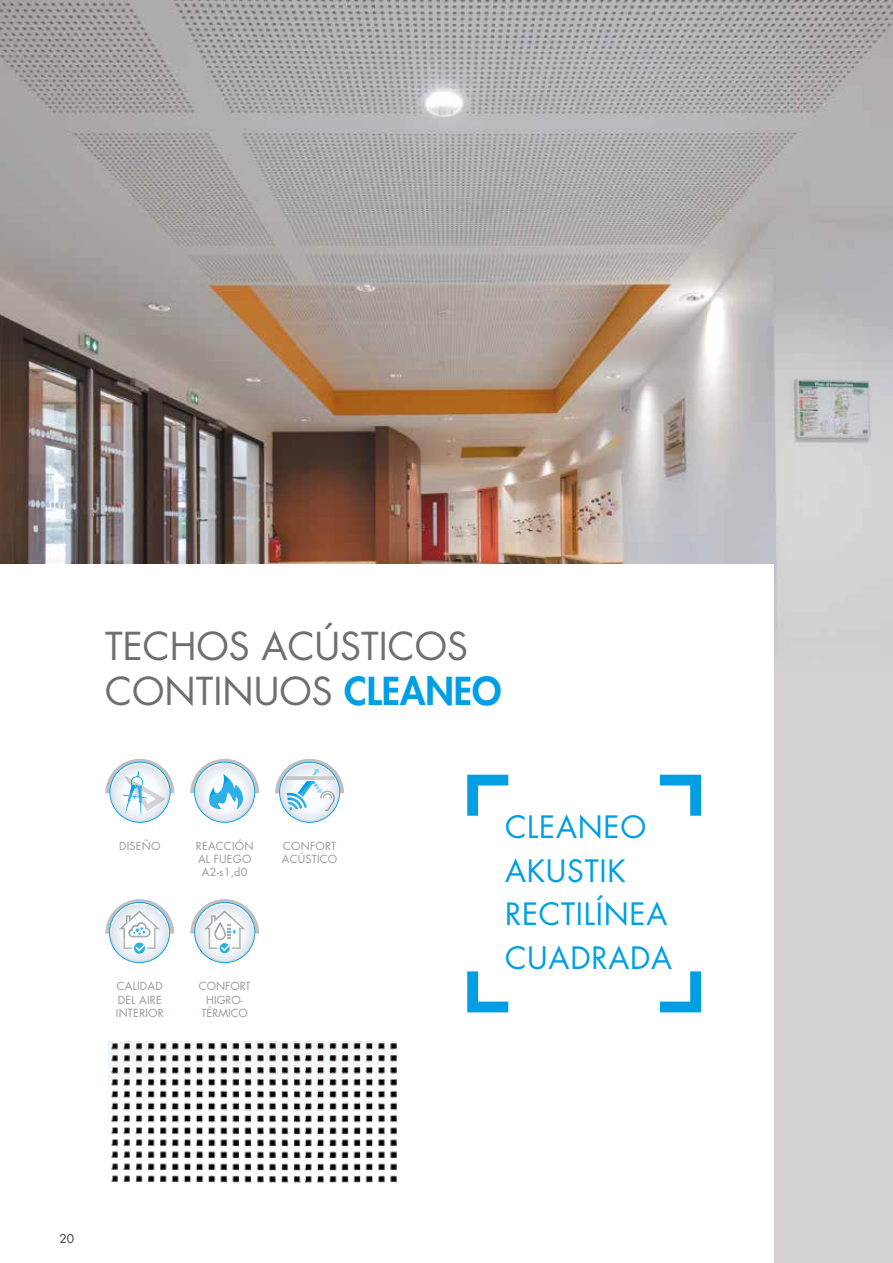
<style>
.page{position:relative;width:893px;height:1263px;background:#fff}
.page>*{position:absolute;margin:0;border:0;box-sizing:border-box;transform-origin:0 0}
.t1{font:37.5px/45px "Futura Std";color:#706f6f}
.t2{font:30px/43.5px "Futura Std";letter-spacing:.025em;color:#009fe3}
.t3{font:12px "Futura Std";color:#3c3c3b}
.t4{font:10.95px/13px "Futura Std";letter-spacing:.02em;color:#93999c}
.t5{font:10.95px/13px "Futura Std";color:#93999c;text-align:center}
.s1{font-weight:800;color:#009fe3}
</style>
<div class="page">
<div style="left:0;top:564px;width:893px;height:699px;background:#d3d1d2"></div>
<img style="left:0;top:0;width:893px;height:641px">
<div style="left:0;top:564px;width:774px;height:699px;background:#fff"></div>
<svg style="left:105px;top:759px;width:69px;height:61px"></svg>
<svg style="left:275px;top:759px;width:69px;height:61px"></svg>
<svg style="left:190px;top:759px;width:69px;height:61px"></svg>
<svg style="left:105px;top:899px;width:69px;height:62px"></svg>
<svg style="left:190px;top:899px;width:69px;height:62px"></svg>
<img style="left:108px;top:1042px;width:288px;height:141px">
<svg style="left:467px;top:775px;width:41px;height:41px"></svg>
<svg style="left:660px;top:775px;width:41px;height:41px"></svg>
<svg style="left:467px;top:971px;width:41px;height:41px"></svg>
<svg style="left:660px;top:971px;width:41px;height:41px"></svg>
<h1 class="t1" style="left:105px;top:624px;width:398px">TECHOS ACÚSTICOS<br>CONTINUOS <span class="s1">CLEANEO</span></h1>
<p class="t4" style="left:196px;top:840px;width:59px;text-align:center">REACCIÓN<br>AL FUEGO<br>A2-s1,d0</p>
<p class="t4" style="left:119px;top:840px;width:43px">DISEÑO</p>
<p class="t4" style="left:282px;top:840px;width:57px">CONFORT<br>ACÚSTICO</p>
<p class="t4" style="left:116px;top:980px;width:49px">CALIDAD<br>DEL AIRE<br>INTERIOR</p>
<p class="t5" style="left:199px;top:980px;width:53px">CONFORT<br>HIGRO-<br>TÉRMICO</p>
<h2 class="t2" style="left:505px;top:805px;width:169px">CLEANEO<br>AKUSTIK<br>RECTILÍNEA<br>CUADRADA</h2>
<p class="t3" style="left:60px;top:1231px;width:16px">20</p>
</div>
